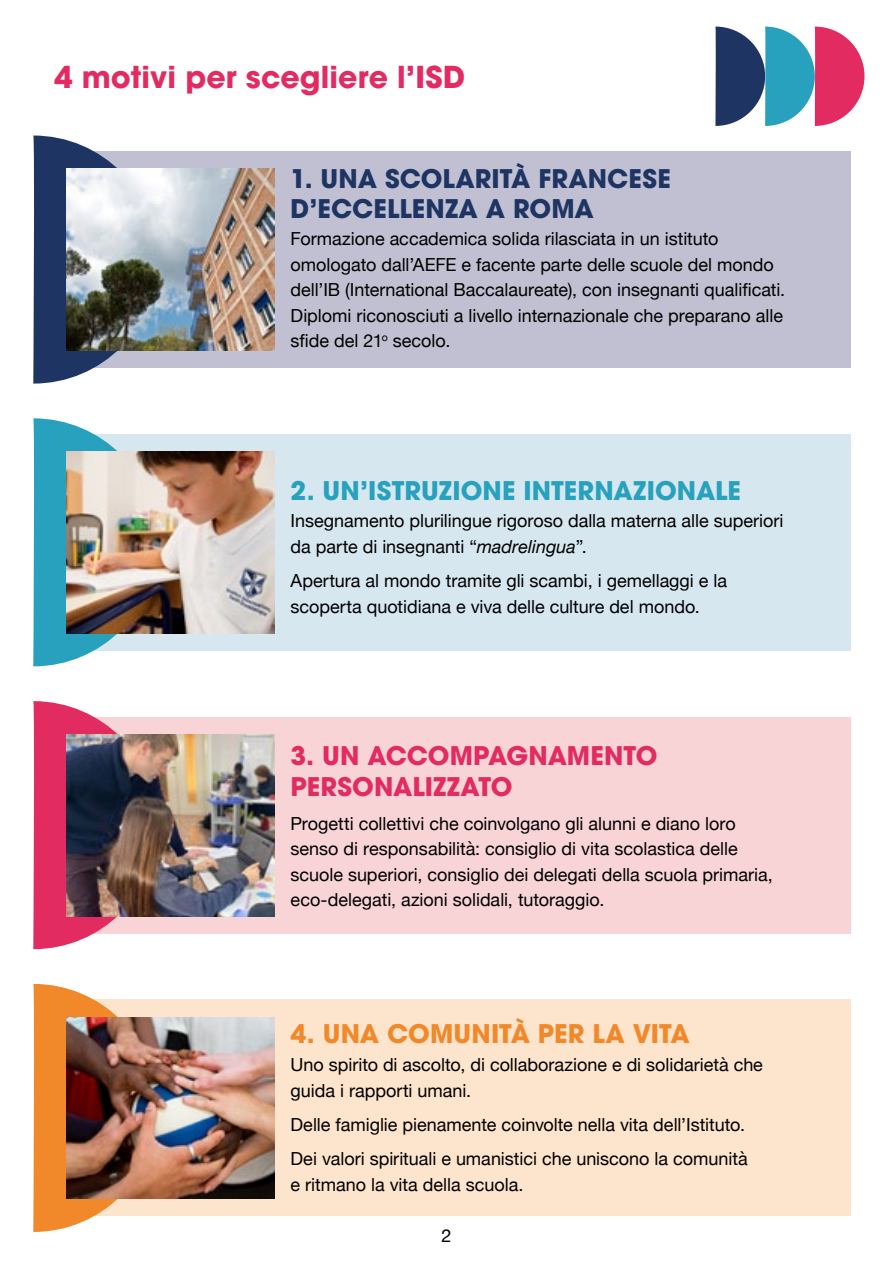
<style>
.page{position:relative;width:893px;height:1263px;background:#fff}
.page>*{position:absolute;margin:0;border:0;box-sizing:border-box;transform-origin:0 0}
.t1{font:700 30px "Avant Garde LT";color:#e22b61}
.t2{font:700 25.5px/30.6px "Avant Garde LT";color:#1e3563}
.t3{font:700 25.5px/30.6px "Avant Garde LT";color:#e22b61}
.t4{font:700 25.5px "Avant Garde LT";letter-spacing:.005em;color:#27a1be}
.t5{font:700 25.5px "Avant Garde LT";color:#f1892a}
.t6{font:18px/25.5px "Helvetica Neue";color:#000}
.s1{font-style:italic}
</style>
<div class="page">
<svg style="left:715px;top:27px;width:149px;height:99px"></svg>
<div style="left:66px;top:151px;width:785px;height:217px;background:#c1c0d2"></div>
<div style="left:66px;top:434px;width:785px;height:217px;background:#d7e7ef"></div>
<div style="left:66px;top:717px;width:785px;height:216px;background:#f8d4d7"></div>
<div style="left:66px;top:999px;width:785px;height:217px;background:#fde4cc"></div>
<svg style="left:33px;top:136px;width:124px;height:248px"></svg>
<svg style="left:33px;top:418px;width:124px;height:248px"></svg>
<svg style="left:33px;top:701px;width:124px;height:248px"></svg>
<svg style="left:33px;top:984px;width:85px;height:248px"></svg>
<img style="left:66px;top:169px;width:208px;height:181px">
<img style="left:66px;top:451px;width:208px;height:182px">
<img style="left:66px;top:734px;width:208px;height:182px">
<img style="left:66px;top:1017px;width:208px;height:182px">
<h1 class="t1" style="left:54px;top:58px;width:413px">4 motivi per scegliere l’ISD</h1>
<h2 class="t2" style="left:291px;top:163px;width:382px">1. UNA SCOLARITÀ FRANCESE<br>D’ECCELLENZA A ROMA</h2>
<p class="t6" style="left:291px;top:227px;width:496px">Formazione accademica solida rilasciata in un istituto omologato dall’AEFE e facente parte delle scuole del mondo dell’IB (International Baccalaureate), con insegnanti qualificati.<br>Diplomi riconosciuti a livello internazionale che preparano alle sfide del 21<sup>o</sup> secolo.</p>
<h2 class="t4" style="left:291px;top:474px;width:452px">2. UN’ISTRUZIONE INTERNAZIONALE</h2>
<p class="t6" style="left:291px;top:509px;width:494px">Insegnamento plurilingue rigoroso dalla materna alle superiori da parte di insegnanti “<span class="s1">madrelingua</span>”.</p>
<p class="t6" style="left:291px;top:569px;width:438px">Apertura al mondo tramite gli scambi, i gemellaggi e la scoperta quotidiana e viva delle culture del mondo.</p>
<h2 class="t3" style="left:291px;top:740px;width:368px">3. UN ACCOMPAGNAMENTO<br>PERSONALIZZATO</h2>
<p class="t6" style="left:291px;top:811px;width:484px">Progetti collettivi che coinvolgano gli alunni e diano loro senso di responsabilità: consiglio di vita scolastica delle scuole superiori, consiglio dei delegati della scuola primaria, eco-delegati, azioni solidali, tutoraggio.</p>
<h2 class="t5" style="left:291px;top:1017px;width:401px">4. UNA COMUNITÀ PER LA VITA</h2>
<p class="t6" style="left:291px;top:1053px;width:474px">Uno spirito di ascolto, di collaborazione e di solidarietà che guida i rapporti umani.</p>
<p class="t6" style="left:291px;top:1108px;width:459px;line-height:34px">Delle famiglie pienamente coinvolte nella vita dell’Istituto.<br>Dei valori spirituali e umanistici che uniscono la comunità</p>
<p class="t6" style="left:291px;top:1172px;width:234px">e ritmano la vita della scuola.</p>
<p class="t6" style="left:441px;top:1224px;width:12px">2</p>
</div>
